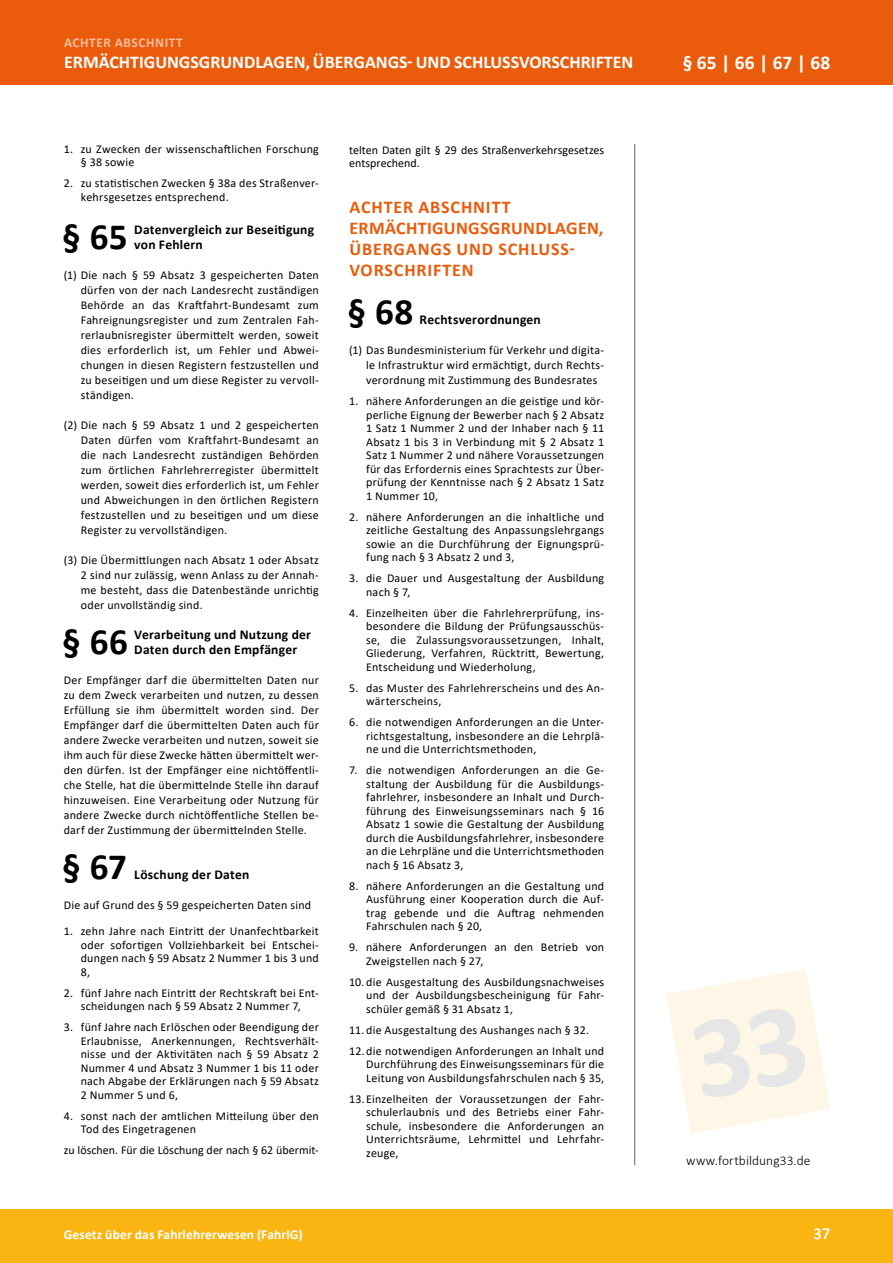
<style>
.page{position:relative;width:893px;height:1263px;background:#fff}
.page>*{position:absolute;margin:0;border:0;box-sizing:border-box;transform-origin:0 0}
.t1{font:700 37.2px "Calibri";letter-spacing:.005em;color:#000}
.t2{font:700 19.5px "Calibri";color:#fff}
.t3{font:700 18px/21px "Calibri";letter-spacing:.05em;color:#ea5b0b}
.t4{font:700 18px "Calibri";color:#fff}
.t5{font:16.5px "Calibri";color:#fff}
.t6{font:700 13.5px/15px "Calibri";letter-spacing:.02em;color:#000}
.t7{font:700 13.5px "Calibri";letter-spacing:.01em;color:#fff}
.t8{font:300 13.5px "Calibri";letter-spacing:.005em;color:#000}
.t9{font:700 13.5px "Calibri";letter-spacing:.04em;color:#fff}
.t10{font:12px/13.5px "Calibri";letter-spacing:.02em;color:#000;text-align:justify}
.t11{font:12px/13.5px "Calibri";color:#000}
</style>
<div class="page">
<div style="left:0;top:0;width:893px;height:84px;background:#ea5b0b"></div>
<div style="left:0;top:1209px;width:893px;height:54px;background:#fab513"></div>
<svg style="left:666px;top:969px;width:164px;height:164px"></svg>
<hr style="left:634px;top:144px;width:1px;height:1021px;background:#878787">
<p class="t9" style="left:64px;top:33px;width:120px">ACHTER ABSCHNITT</p>
<h3 class="t4" style="left:64px;top:49px;width:571px">ERMÄCHTIGUNGSGRUNDLAGEN, ÜBERGANGS- UND SCHLUSSVORSCHRIFTEN</h3>
<p class="t10" style="left:81px;top:141px;width:240px;text-indent:-17px">1. zu Zwecken der wissenschaftlichen Forschung § 38 sowie</p>
<p class="t10" style="left:81px;top:176px;width:240px;text-indent:-17px">2. zu statistischen Zwecken § 38a des Straßenver&shy;kehrsgesetzes entsprechend.</p>
<h1 class="t1" style="left:62px;top:210px;width:67px">§ 65</h1>
<p class="t6" style="left:134px;top:222px;width:181px">Datenvergleich zur Beseitigung von Fehlern</p>
<p class="t10" style="left:81px;top:267px;width:240px;line-height:15px;text-indent:-17px">(1) Die nach § 59 Absatz 3 gespeicherten Daten dürfen von der nach Landesrecht zuständigen Behörde an das Kraftfahrt-Bundesamt zum Fahreignungsregister und zum Zentralen Fah&shy;rerlaubnisregister übermittelt werden, soweit dies erforderlich ist, um Fehler und Abwei&shy;chungen in diesen Registern festzustellen und zu beseitigen und um diese Register zu vervoll&shy;ständigen.</p>
<p class="t10" style="left:81px;top:417px;width:240px;line-height:15px;text-indent:-17px">(2) Die nach § 59 Absatz 1 und 2 gespeicherten Daten dürfen vom Kraftfahrt-Bundesamt an die nach Landesrecht zuständigen Behörden zum örtlichen Fahrlehrerregister übermittelt werden, soweit dies erforderlich ist, um Fehler und Abweichungen in den örtlichen Registern festzustellen und zu beseitigen und um diese Register zu vervollständigen.</p>
<p class="t10" style="left:81px;top:552px;width:240px;line-height:15px;text-indent:-17px">(3) Die Übermittlungen nach Absatz 1 oder Absatz 2 sind nur zulässig, wenn Anlass zu der Annah&shy;me besteht, dass die Datenbestände unrichtig oder unvollständig sind.</p>
<h1 class="t1" style="left:62px;top:615px;width:67px">§ 66</h1>
<p class="t6" style="left:134px;top:627px;width:178px">Verarbeitung und Nutzung der<br>Daten durch den Empfänger</p>
<p class="t10" style="left:64px;top:672px;width:257px;line-height:15px">Der Empfänger darf die übermittelten Daten nur zu dem Zweck verarbeiten und nutzen, zu dessen Erfüllung sie ihm übermittelt worden sind. Der Empfänger darf die übermittelten Daten auch für andere Zwecke verarbeiten und nutzen, soweit sie ihm auch für diese Zwecke hätten übermittelt wer&shy;den dürfen. Ist der Empfänger eine nichtöffentli&shy;che Stelle, hat die übermittelnde Stelle ihn darauf hinzuweisen. Eine Verarbeitung oder Nutzung für andere Zwecke durch nichtöffentliche Stellen be&shy;darf der Zustimmung der übermittelnden Stelle.</p>
<h1 class="t1" style="left:62px;top:840px;width:66px">§ 67</h1>
<p class="t6" style="left:134px;top:867px;width:117px">Löschung der Daten</p>
<p class="t10" style="left:64px;top:898px;width:249px">Die auf Grund des § 59 gespeicherten Daten sind</p>
<p class="t10" style="left:81px;top:924px;width:240px;text-indent:-17px">1. zehn Jahre nach Eintritt der Unanfechtbarkeit oder sofortigen Vollziehbarkeit bei Entschei&shy;dungen nach § 59 Absatz 2 Nummer 1 bis 3 und 8,</p>
<p class="t10" style="left:64px;top:986px;width:257px;text-align:center">2. fünf Jahre nach Eintritt der Rechtskraft bei Ent&shy;scheidungen nach § 59 Absatz 2 Nummer 7,</p>
<p class="t10" style="left:81px;top:1020px;width:240px;text-indent:-17px">3. fünf Jahre nach Erlöschen oder Beendigung der Erlaubnisse, Anerkennungen, Rechtsverhält&shy;nisse und der Aktivitäten nach § 59 Absatz 2<br>Nummer 4 und Absatz 3 Nummer 1 bis 11 oder nach Abgabe der Erklärungen nach § 59 Absatz 2 Nummer 5 und 6,</p>
<p class="t10" style="left:81px;top:1109px;width:240px;text-indent:-17px">4. sonst nach der amtlichen Mitteilung über den<br>Tod des Eingetragenen</p>
<p class="t11" style="left:64px;top:1143px;width:257px">zu löschen. Für die Löschung der nach § 62 übermit-</p>
<p class="t7" style="left:64px;top:1225px;width:240px">Gesetz über das Fahrlehrerwesen (FahrlG)</p>
<p class="t11" style="left:349px;top:143px;width:257px">telten Daten gilt § 29 des Straßenverkehrsgesetzes entsprechend.</p>
<h3 class="t3" style="left:349px;top:196px;width:256px">ACHTER ABSCHNITT<br>ERMÄCHTIGUNGSGRUNDLAGEN,<br>ÜBERGANGS UND SCHLUSS-<br>VORSCHRIFTEN</h3>
<h1 class="t1" style="left:348px;top:285px;width:67px">§ 68</h1>
<p class="t6" style="left:420px;top:312px;width:123px">Rechtsverordnungen</p>
<p class="t10" style="left:366px;top:342px;width:240px;line-height:15px;text-indent:-17px">(1) Das Bundesministerium für Verkehr und digita&shy;le Infrastruktur wird ermächtigt, durch Rechts&shy;verordnung mit Zustimmung des Bundesrates</p>
<p class="t10" style="left:366px;top:394px;width:240px;text-indent:-17px">1. nähere Anforderungen an die geistige und kör&shy;perliche Eignung der Bewerber nach § 2 Absatz 1 Satz 1 Nummer 2 und der Inhaber nach § 11<br>Absatz 1 bis 3 in Verbindung mit § 2 Absatz 1<br>Satz 1 Nummer 2 und nähere Voraussetzungen für das Erfordernis eines Sprachtests zur Über&shy;prüfung der Kenntnisse nach § 2 Absatz 1 Satz 1 Nummer 10,</p>
<p class="t10" style="left:366px;top:509px;width:240px;text-indent:-17px">2. nähere Anforderungen an die inhaltliche und zeitliche Gestaltung des Anpassungslehrgangs sowie an die Durchführung der Eignungsprü&shy;fung nach § 3 Absatz 2 und 3,</p>
<p class="t10" style="left:366px;top:571px;width:240px;text-indent:-17px">3. die Dauer und Ausgestaltung der Ausbildung nach § 7,</p>
<p class="t10" style="left:366px;top:605px;width:240px;text-indent:-17px">4. Einzelheiten über die Fahrlehrerprüfung, ins&shy;besondere die Bildung der Prüfungsausschüs&shy;se, die Zulassungsvoraussetzungen, Inhalt, Gliederung, Verfahren, Rücktritt, Bewertung, Entscheidung und Wiederholung,</p>
<p class="t10" style="left:366px;top:680px;width:240px;text-indent:-17px">5. das Muster des Fahrlehrerscheins und des An&shy;wärterscheins,</p>
<p class="t10" style="left:366px;top:715px;width:240px;text-indent:-17px">6. die notwendigen Anforderungen an die Unter&shy;richtsgestaltung, insbesondere an die Lehrplä&shy;ne und die Unterrichtsmethoden,</p>
<p class="t10" style="left:366px;top:763px;width:240px;text-indent:-17px">7. die notwendigen Anforderungen an die Ge&shy;staltung der Ausbildung für die Ausbildungs&shy;fahrlehrer, insbesondere an Inhalt und Durch&shy;führung des Einweisungsseminars nach § 16<br>Absatz 1 sowie die Gestaltung der Ausbildung durch die Ausbildungsfahrlehrer, insbesondere an die Lehrpläne und die Unterrichtsmethoden nach § 16 Absatz 3,</p>
<p class="t10" style="left:366px;top:878px;width:240px;text-indent:-17px">8. nähere Anforderungen an die Gestaltung und Ausführung einer Kooperation durch die Auf&shy;trag gebende und die Auftrag nehmenden Fahrschulen nach § 20,</p>
<p class="t10" style="left:366px;top:940px;width:240px;text-indent:-17px">9. nähere Anforderungen an den Betrieb von<br>Zweigstellen nach § 27,</p>
<p class="t10" style="left:366px;top:974px;width:240px;text-indent:-17px">10.die Ausgestaltung des Ausbildungsnachweises und der Ausbildungsbescheinigung für Fahr&shy;schüler gemäß § 31 Absatz 1,</p>
<p class="t10" style="left:349px;top:1019px;width:257px;line-height:21px">11.die Ausgestaltung des Aushanges nach § 32.<br>12.die notwendigen Anforderungen an Inhalt und</p>
<p class="t10" style="left:366px;top:1057px;width:240px">Durchführung des Einweisungsseminars für die<br>Leitung von Ausbildungsfahrschulen nach § 35,</p>
<p class="t10" style="left:366px;top:1091px;width:240px;text-indent:-17px">13.Einzelheiten der Voraussetzungen der Fahr&shy;schulerlaubnis und des Betriebs einer Fahr&shy;schule, insbesondere die Anforderungen an Unterrichtsräume, Lehrmittel und Lehrfahr&shy;zeuge,</p>
<h2 class="t2" style="left:683px;top:48px;width:149px">§ 65 | 66 | 67 | 68</h2>
<p class="t8" style="left:686px;top:1152px;width:126px">www.fortbildung33.de</p>
<h3 class="t5" style="left:814px;top:1222px;width:18px">37</h3>
</div>
